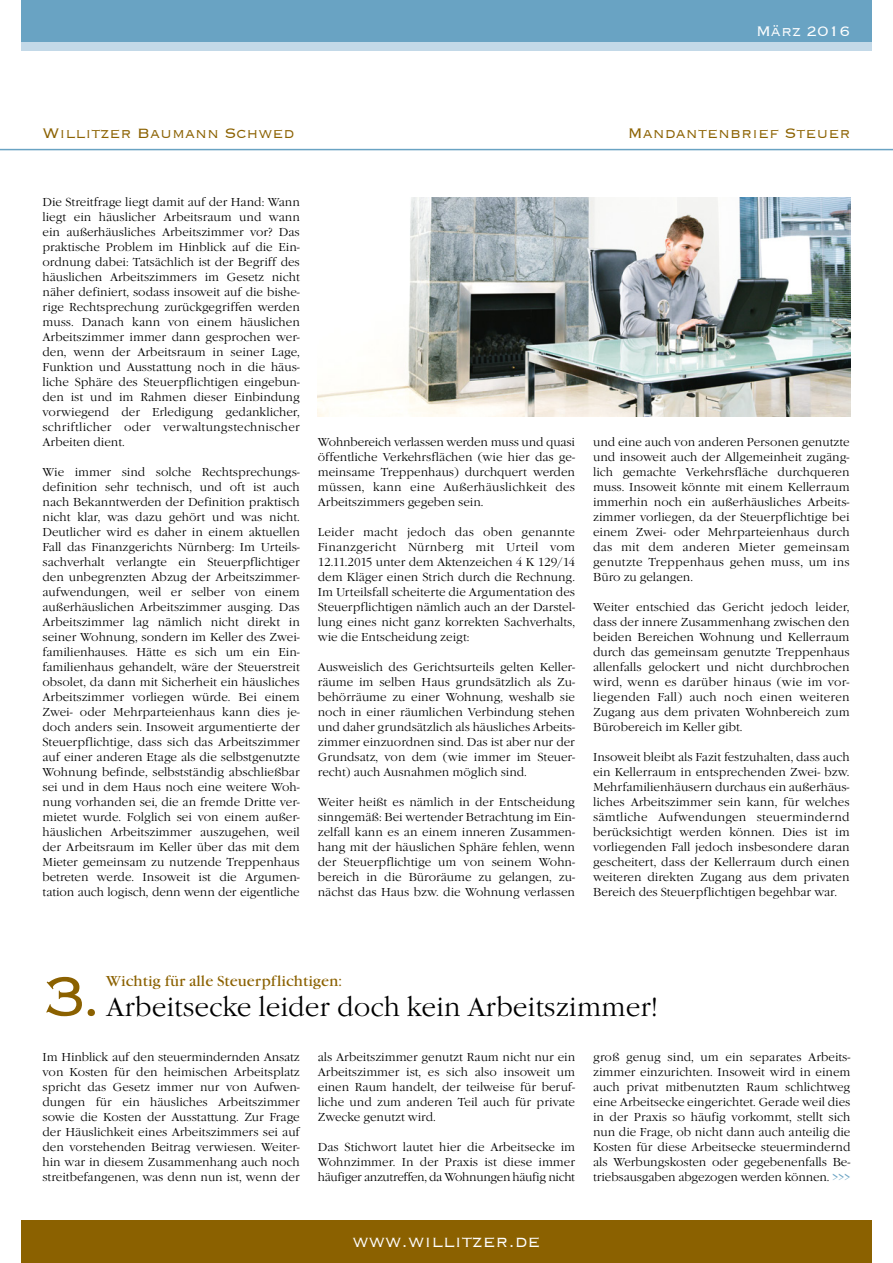
<style>
.page{position:relative;width:893px;height:1263px;background:#fff}
.page>*{position:absolute;margin:0;border:0;box-sizing:border-box;transform-origin:0 0}
.t1{font:300 73.5px "Copperplate";color:#8b6100}
.t2{font:300 27px "Garamond Itc T";color:#000}
.t3{font:300 21px "Copperplate";color:#fff}
.t4{font:300 18px "Copperplate";color:#8b6100}
.t5{font:300 18px "Copperplate";color:#fff}
.t6{font:15px "Garamond Itc T";color:#8b6100}
.t7{font:300 12px/15px "Garamond Itc T";color:#000;text-align:justify}
.s1{color:#69a3c3}
</style>
<div class="page">
<div style="left:21px;top:1220px;width:851px;height:43px;background:#8b6100"></div>
<div style="left:21px;top:0;width:851px;height:43px;background:#69a3c3"></div>
<div style="left:21px;top:43px;width:851px;height:8px;background:#c3d9e8"></div>
<img style="left:318px;top:197px;width:532px;height:219px">
<hr style="left:0;top:149px;width:893px;height:1px;background:#69a3c3">
<h3 class="t5" style="left:756px;top:19px;width:96px">März 2016</h3>
<h3 class="t4" style="left:43px;top:121px;width:254px">Willitzer Baumann Schwed</h3>
<h3 class="t4" style="left:628px;top:121px;width:224px">Mandantenbrief Steuer</h3>
<p class="t7" style="left:43px;top:195px;width:259px">Die Streitfrage liegt damit auf der Hand: Wann liegt ein häuslicher Arbeitsraum und wann ein außerhäusliches Arbeitszimmer vor? Das praktische Problem im Hinblick auf die Ein&shy;ordnung dabei: Tatsächlich ist der Begriff des häuslichen Arbeitszimmers im Gesetz nicht näher definiert, sodass insoweit auf die bishe&shy;rige Rechtsprechung zurückgegriffen werden muss. Danach kann von einem häuslichen Arbeitszimmer immer dann gesprochen wer&shy;den, wenn der Arbeitsraum in seiner Lage, Funktion und Ausstattung noch in die häus&shy;liche Sphäre des Steuerpflichtigen eingebun&shy;den ist und im Rahmen dieser Einbindung vorwiegend der Erledigung gedanklicher, schriftlicher oder verwaltungstechnischer Arbeiten dient.</p>
<p class="t7" style="left:43px;top:465px;width:259px">Wie immer sind solche Rechtsprechungs&shy;definition sehr technisch, und oft ist auch nach Bekanntwerden der Definition praktisch nicht klar, was dazu gehört und was nicht.<br>Deutlicher wird es daher in einem aktuellen Fall das Finanzgerichts Nürnberg: Im Urteils&shy;sachverhalt verlangte ein Steuerpflichtiger den unbegrenzten Abzug der Arbeitszimmer&shy;aufwendungen, weil er selber von einem außerhäuslichen Arbeitszimmer ausging. Das Arbeitszimmer lag nämlich nicht direkt in seiner Wohnung, sondern im Keller des Zwei&shy;familienhauses. Hätte es sich um ein Ein&shy;familienhaus gehandelt, wäre der Steuerstreit obsolet, da dann mit Sicherheit ein häusliches Arbeitszimmer vorliegen würde. Bei einem Zwei- oder Mehrparteienhaus kann dies je&shy;doch anders sein. Insoweit argumentierte der Steuerpflichtige, dass sich das Arbeitszimmer auf einer anderen Etage als die selbstgenutzte Wohnung befinde, selbstständig abschließbar sei und in dem Haus noch eine weitere Woh&shy;nung vorhanden sei, die an fremde Dritte ver&shy;mietet wurde. Folglich sei von einem außer&shy;häuslichen Arbeitszimmer auszugehen, weil der Arbeitsraum im Keller über das mit dem Mieter gemeinsam zu nutzende Treppenhaus betreten werde. Insoweit ist die Argumen&shy;tation auch logisch, denn wenn der eigentliche</p>
<p class="t7" style="left:318px;top:435px;width:259px">Wohnbereich verlassen werden muss und quasi öffentliche Verkehrsflächen (wie hier das ge&shy;meinsame Treppenhaus) durchquert werden müssen, kann eine Außerhäuslichkeit des Arbeitszimmers gegeben sein.</p>
<p class="t7" style="left:318px;top:525px;width:259px">Leider macht jedoch das oben genannte Finanzgericht Nürnberg mit Urteil vom 12.11.2015 unter dem Aktenzeichen 4 K 129/14 dem Kläger einen Strich durch die Rechnung.<br>Im Urteilsfall scheiterte die Argumentation des Steuerpflichtigen nämlich auch an der Darstel&shy;lung eines nicht ganz korrekten Sachverhalts, wie die Entscheidung zeigt:</p>
<p class="t7" style="left:318px;top:660px;width:259px">Ausweislich des Gerichtsurteils gelten Keller&shy;räume im selben Haus grundsätzlich als Zu&shy;behörräume zu einer Wohnung, weshalb sie noch in einer räumlichen Verbindung stehen und daher grundsätzlich als häusliches Arbeits&shy;zimmer einzuordnen sind. Das ist aber nur der Grundsatz, von dem (wie immer im Steuer&shy;recht) auch Ausnahmen möglich sind.</p>
<p class="t7" style="left:318px;top:795px;width:259px">Weiter heißt es nämlich in der Entscheidung sinngemäß: Bei wertender Betrachtung im Ein&shy;zelfall kann es an einem inneren Zusammen&shy;hang mit der häuslichen Sphäre fehlen, wenn der Steuerpflichtige um von seinem Wohn&shy;bereich in die Büroräume zu gelangen, zu&shy;nächst das Haus bzw. die Wohnung verlassen</p>
<p class="t7" style="left:593px;top:435px;width:258px">und eine auch von anderen Personen genutzte und insoweit auch der Allgemeinheit zugäng&shy;lich gemachte Verkehrsfläche durchqueren muss. Insoweit könnte mit einem Kellerraum immerhin noch ein außerhäusliches Arbeits&shy;zimmer vorliegen, da der Steuerpflichtige bei einem Zwei- oder Mehrparteienhaus durch das mit dem anderen Mieter gemeinsam genutzte Treppenhaus gehen muss, um ins Büro zu gelangen.</p>
<p class="t7" style="left:593px;top:600px;width:258px">Weiter entschied das Gericht jedoch leider, dass der innere Zusammenhang zwischen den beiden Bereichen Wohnung und Kellerraum durch das gemeinsam genutzte Treppenhaus allenfalls gelockert und nicht durchbrochen wird, wenn es darüber hinaus (wie im vor&shy;liegenden Fall) auch noch einen weiteren Zugang aus dem privaten Wohnbereich zum Bürobereich im Keller gibt.</p>
<p class="t7" style="left:593px;top:750px;width:258px">Insoweit bleibt als Fazit festzuhalten, dass auch ein Kellerraum in entsprechenden Zwei- bzw.<br>Mehrfamilienhäusern durchaus ein außerhäus&shy;liches Arbeitszimmer sein kann, für welches sämtliche Aufwendungen steuermindernd berücksichtigt werden können. Dies ist im vorliegenden Fall jedoch insbesondere daran gescheitert, dass der Kellerraum durch einen weiteren direkten Zugang aus dem privaten Bereich des Steuerpflichtigen begehbar war.</p>
<p class="t6" style="left:106px;top:972px;width:237px">Wichtig für alle Steuerpflichtigen:</p>
<h1 class="t1" style="left:42px;top:948px;width:62px">3.</h1>
<h2 class="t2" style="left:106px;top:991px;width:553px">Arbeitsecke leider doch kein Arbeitszimmer!</h2>
<p class="t7" style="left:43px;top:1050px;width:259px">Im Hinblick auf den steuermindernden Ansatz von Kosten für den heimischen Arbeitsplatz spricht das Gesetz immer nur von Aufwen&shy;dungen für ein häusliches Arbeitszimmer sowie die Kosten der Ausstattung. Zur Frage der Häuslichkeit eines Arbeitszimmers sei auf den vorstehenden Beitrag verwiesen. Weiter&shy;hin war in diesem Zusammenhang auch noch streitbefangenen, was denn nun ist, wenn der</p>
<p class="t7" style="left:318px;top:1050px;width:259px">als Arbeitszimmer genutzt Raum nicht nur ein Arbeitszimmer ist, es sich also insoweit um einen Raum handelt, der teilweise für beruf&shy;liche und zum anderen Teil auch für private Zwecke genutzt wird.</p>
<p class="t7" style="left:593px;top:1050px;width:259px">groß genug sind, um ein separates Arbeits&shy;zimmer einzurichten. Insoweit wird in einem auch privat mitbenutzten Raum schlichtweg eine Arbeitsecke eingerichtet. Gerade weil dies in der Praxis so häufig vorkommt, stellt sich nun die Frage, ob nicht dann auch anteilig die Kosten für diese Arbeitsecke steuermindernd als Werbungskosten oder gegebenenfalls Be&shy;triebsausgaben abgezogen werden können. <span class="s1">&gt;&gt;&gt;</span></p>
<p class="t7" style="left:318px;top:1140px;width:259px">Das Stichwort lautet hier die Arbeitsecke im Wohnzimmer. In der Praxis ist diese immer häufiger anzutreffen, da Wohnungen häufig nicht</p>
<h3 class="t3" style="left:353px;top:1227px;width:189px">www.willitzer.de</h3>
</div>
